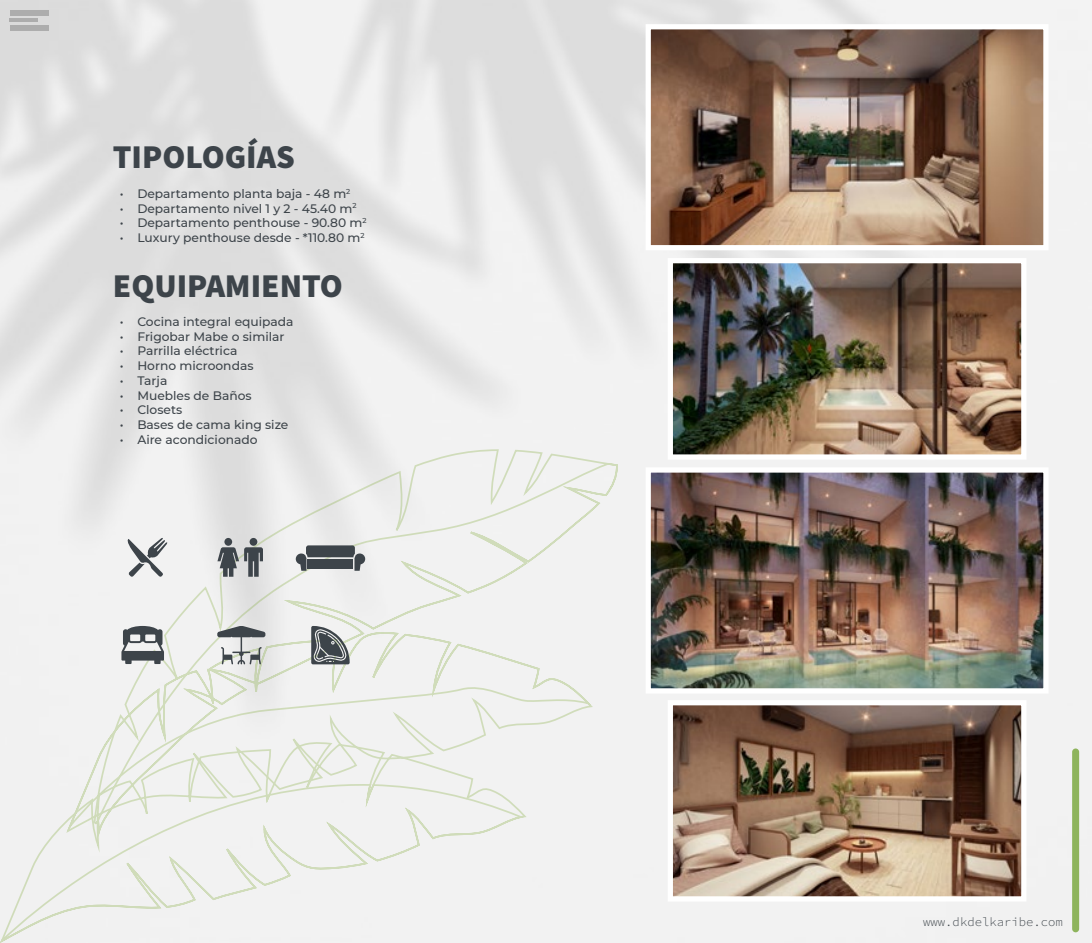
<style>
.page{position:relative;width:1092px;height:943px;background:#fff}
.page>*{position:absolute;margin:0;border:0;box-sizing:border-box;transform-origin:0 0}
.t1{font:33.25px "Source Sans Variable";color:#3d444a}
.t2{font:500 12.25px "Montserrat";color:#3d444a}
.t3{font:300 12.25px "Source Code Pro";color:#3d444a}
</style>
<div class="page">
<img style="left:0;top:0;width:1091px;height:943px">
<div style="left:1071px;top:648px;width:7px;height:272px;background:#f2f2f2;border-radius:4px"></div>
<svg style="left:1071px;top:748px;width:7px;height:184px"></svg>
<div style="left:10px;top:10px;width:38px;height:5px;background:#adadad"></div>
<hr style="left:10px;top:19px;width:28px;height:3px;background:#000">
<div style="left:10px;top:26px;width:38px;height:5px;background:#adadad"></div>
<svg style="left:0;top:448px;width:619px;height:495px"></svg>
<img style="left:673px;top:264px;width:347px;height:189px">
<div style="left:667px;top:258px;width:359px;height:201px;border:5px solid #fff"></div>
<img style="left:651px;top:473px;width:391px;height:214px">
<div style="left:645px;top:467px;width:403px;height:226px;border:5px solid #fff"></div>
<img style="left:651px;top:30px;width:391px;height:214px">
<div style="left:645px;top:24px;width:403px;height:226px;border:5px solid #fff"></div>
<img style="left:673px;top:706px;width:347px;height:189px">
<div style="left:667px;top:700px;width:359px;height:201px;border:5px solid #fff"></div>
<svg style="left:126px;top:537px;width:41px;height:40px"></svg>
<svg style="left:121px;top:625px;width:228px;height:39px"></svg>
<div style="left:249px;top:538px;width:8px;height:8px;background:#3d444a;border-radius:50%"></div>
<div style="left:224px;top:538px;width:8px;height:8px;background:#3d444a;border-radius:50%"></div>
<svg style="left:217px;top:547px;width:46px;height:29px"></svg>
<svg style="left:296px;top:545px;width:69px;height:25px"></svg>
<div style="left:307px;top:559px;width:46px;height:10px;background:#3d444a"></div>
<h1 class="t1" style="left:113px;top:137px;width:183px">TIPOLOGÍAS</h1>
<p class="t2" style="left:120px;top:185px;width:232px">• Departamento planta baja - 48 m<sup>2</sup></p>
<p class="t2" style="left:120px;top:200px;width:238px">• Departamento nivel 1 y 2 - 45.40 m<sup>2</sup></p>
<p class="t2" style="left:120px;top:214px;width:248px">• Departamento penthouse - 90.80 m<sup>2</sup></p>
<p class="t2" style="left:120px;top:229px;width:246px">• Luxury penthouse desde - *110.80 m<sup>2</sup></p>
<h1 class="t1" style="left:113px;top:265px;width:231px">EQUIPAMIENTO</h1>
<p class="t2" style="left:120px;top:313px;width:175px">• Cocina integral equipada</p>
<p class="t2" style="left:120px;top:328px;width:166px">• Frigobar Mabe o similar</p>
<p class="t2" style="left:120px;top:342px;width:119px">• Parrilla eléctrica</p>
<p class="t2" style="left:120px;top:357px;width:135px">• Horno microondas</p>
<p class="t2" style="left:120px;top:372px;width:49px">• Tarja</p>
<p class="t2" style="left:120px;top:386px;width:133px">• Muebles de Baños</p>
<p class="t2" style="left:120px;top:401px;width:64px">• Closets</p>
<p class="t2" style="left:120px;top:416px;width:170px">• Bases de cama king size</p>
<p class="t2" style="left:120px;top:431px;width:139px">• Aire acondicionado</p>
<p class="t3" style="left:923px;top:913px;width:141px">www.dkdelkaribe.com</p>
</div>
